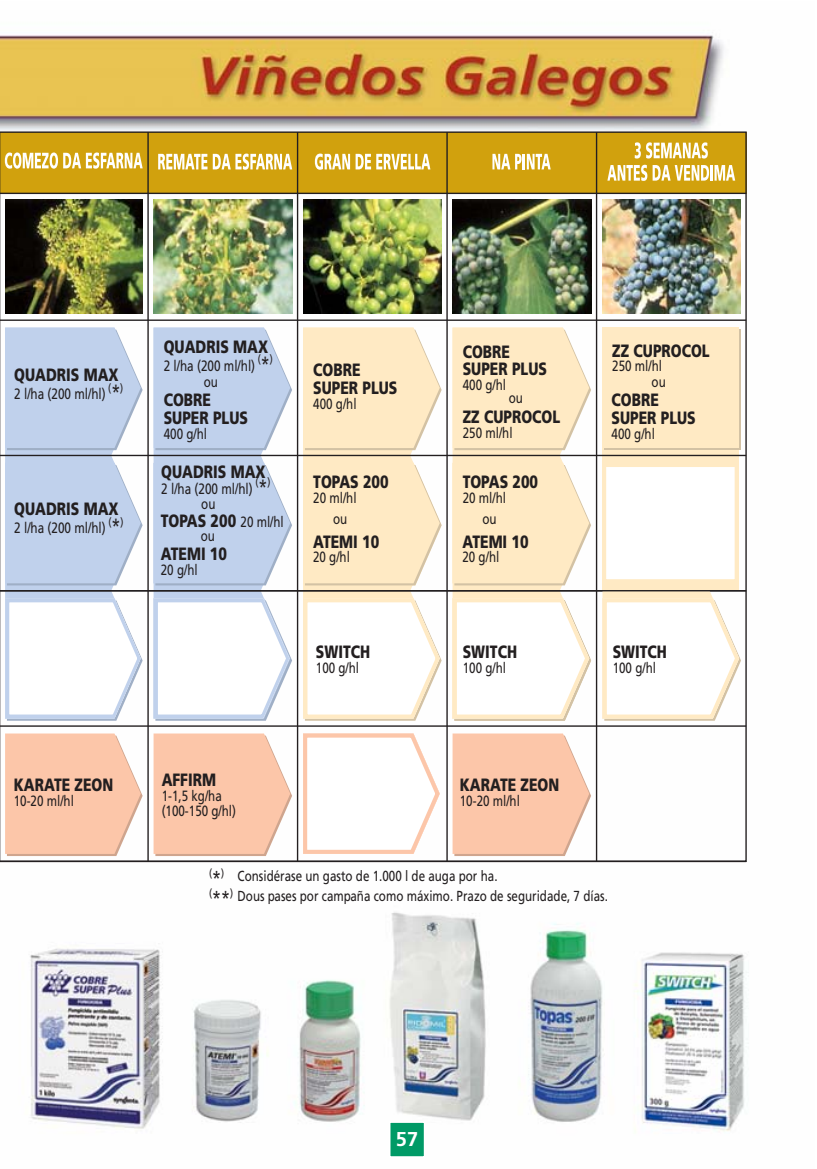
<style>
.page{position:relative;width:817px;height:1169px;background:#fff}
.page>*{position:absolute;margin:0;border:0;box-sizing:border-box;transform-origin:0 0}
.t1{font:700 20px "Frutiger";color:#fff}
.t2{font:900 17.75px/17.8px "Frutiger";color:#231f20;scale:.78 1}
.t3{font:15px "Frutiger";color:#231f20;scale:.78 1}
.t4{font:14.75px/14.8px "Frutiger";color:#231f20;scale:.78 1}
.t5{font:14.5px/20.2px "Frutiger";color:#231f20;scale:.8 1}
.t6{font:11.75px "Frutiger";color:#231f20;scale:.78 1}
.s1{font-size:20.5px}
.s2{font-weight:400;font-size:14.75px}
.s3{font-size:20.25px}
</style>
<div class="page">
<img style="left:0;top:35px;width:747px;height:1122px">
<p class="t2" style="left:164px;top:339px;width:135px">QUADRIS MAX</p>
<p class="t3" style="left:164px;top:360px;width:119px">2 l/ha (200 ml/hl)</p>
<p class="t2" style="left:612px;top:343px;width:126px">ZZ CUPROCOL</p>
<p class="t4" style="left:612px;top:360px;width:65px">250 ml/hl</p>
<p class="t6" style="left:258px;top:354px;width:21px">(<span class="s1">*</span>)</p>
<p class="t2" style="left:463px;top:344px;width:109px">COBRE<br>SUPER PLUS</p>
<p class="t4" style="left:463px;top:379px;width:57px">400 g/hl</p>
<p class="t2" style="left:463px;top:409px;width:126px">ZZ CUPROCOL</p>
<p class="t4" style="left:463px;top:426px;width:65px">250 ml/hl</p>
<p class="t2" style="left:313px;top:362px;width:109px">COBRE<br>SUPER PLUS</p>
<p class="t4" style="left:313px;top:397px;width:57px">400 g/hl</p>
<p class="t2" style="left:14px;top:368px;width:135px">QUADRIS MAX</p>
<p class="t4" style="left:651px;top:375px;width:20px">ou</p>
<p class="t3" style="left:14px;top:388px;width:119px">2 l/ha (200 ml/hl)</p>
<p class="t4" style="left:204px;top:375px;width:20px">ou</p>
<p class="t6" style="left:108px;top:383px;width:21px">(<span class="s1">*</span>)</p>
<p class="t2" style="left:164px;top:392px;width:109px">COBRE<br>SUPER PLUS</p>
<p class="t4" style="left:164px;top:427px;width:57px">400 g/hl</p>
<p class="t2" style="left:611px;top:392px;width:109px">COBRE<br>SUPER PLUS</p>
<p class="t4" style="left:611px;top:427px;width:57px">400 g/hl</p>
<p class="t4" style="left:509px;top:392px;width:20px">ou</p>
<p class="t2" style="left:14px;top:501px;width:135px">QUADRIS MAX</p>
<p class="t3" style="left:14px;top:522px;width:119px">2 l/ha (200 ml/hl)</p>
<p class="t6" style="left:108px;top:517px;width:21px">(<span class="s1">*</span>)</p>
<p class="t2" style="left:161px;top:464px;width:135px">QUADRIS MAX</p>
<p class="t3" style="left:161px;top:483px;width:119px">2 l/ha (200 ml/hl)</p>
<p class="t6" style="left:255px;top:477px;width:21px">(<span class="s1">*</span>)</p>
<p class="t4" style="left:201px;top:497px;width:20px">ou</p>
<p class="t2" style="left:161px;top:513px;width:159px">TOPAS 200 <span class="s2">20 ml/hl</span></p>
<p class="t4" style="left:201px;top:530px;width:20px">ou</p>
<p class="t2" style="left:161px;top:546px;width:86px">ATEMI 10</p>
<p class="t4" style="left:161px;top:563px;width:49px">20 g/hl</p>
<p class="t2" style="left:313px;top:475px;width:98px">TOPAS 200</p>
<p class="t4" style="left:313px;top:492px;width:57px">20 ml/hl</p>
<p class="t4" style="left:333px;top:512px;width:20px">ou</p>
<p class="t2" style="left:313px;top:534px;width:86px">ATEMI 10</p>
<p class="t4" style="left:313px;top:551px;width:49px">20 g/hl</p>
<p class="t2" style="left:316px;top:644px;width:71px">SWITCH</p>
<p class="t4" style="left:316px;top:661px;width:57px">100 g/hl</p>
<p class="t2" style="left:463px;top:475px;width:98px">TOPAS 200</p>
<p class="t4" style="left:482px;top:489px;width:32px;line-height:20.8px;text-indent:-20px">20 ml/hl ou</p>
<p class="t2" style="left:462px;top:534px;width:86px">ATEMI 10</p>
<p class="t4" style="left:462px;top:551px;width:49px">20 g/hl</p>
<p class="t2" style="left:463px;top:644px;width:71px">SWITCH</p>
<p class="t4" style="left:463px;top:661px;width:57px">100 g/hl</p>
<p class="t2" style="left:613px;top:644px;width:71px">SWITCH</p>
<p class="t4" style="left:613px;top:661px;width:57px">100 g/hl</p>
<p class="t2" style="left:14px;top:777px;width:129px">KARATE ZEON</p>
<p class="t4" style="left:14px;top:795px;width:79px">10-20 ml/hl</p>
<p class="t2" style="left:162px;top:772px;width:71px">AFFIRM</p>
<p class="t4" style="left:162px;top:790px;width:97px">1-1,5 kg/ha (100-150 g/hl)</p>
<p class="t2" style="left:460px;top:777px;width:129px">KARATE ZEON</p>
<p class="t4" style="left:460px;top:795px;width:79px">10-20 ml/hl</p>
<p class="t5" style="left:209px;top:866px;width:500px"><sup>(</sup><span class="s3">*</span><sup>)</sup> Considérase un gasto de 1.000 l de auga por ha.<br><sup>(</sup><span class="s3">**</span><sup>)</sup> Dous pases por campaña como máximo. Prazo de seguridade, 7 días.</p>
<p class="t1" style="left:396px;top:1131px;width:24px">57</p>
</div>
